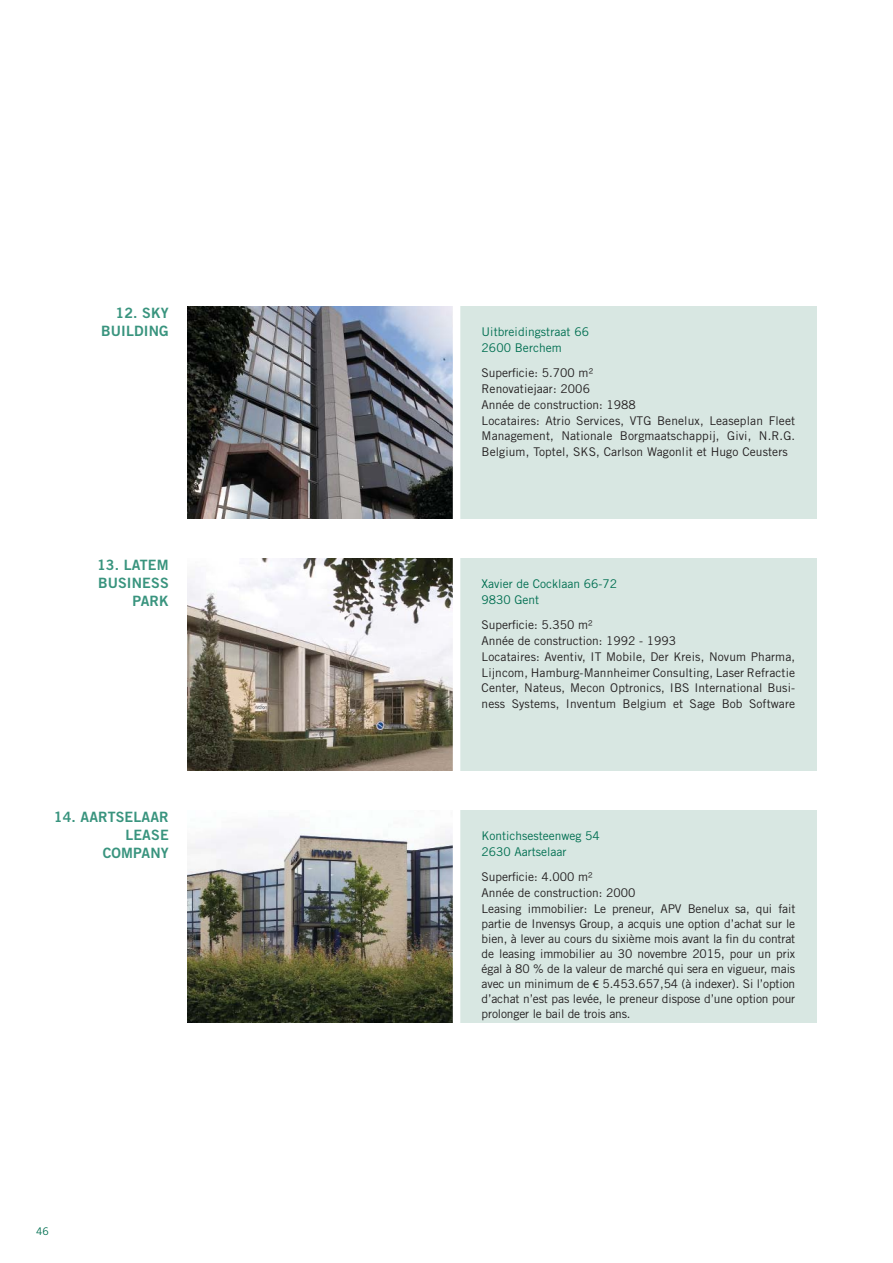
<style>
.page{position:relative;width:893px;height:1263px;background:#fff}
.page>*{position:absolute;margin:0;border:0;box-sizing:border-box;transform-origin:0 0}
.t1{font:14.25px/18px "Trade Gothic Bold Two";letter-spacing:.01em;color:#39947e;text-align:right}
.t2{font:12px/15.9px "Trade Gothic";color:#231f20}
.t3{font:12px/15.9px "Trade Gothic";color:#006f51}
.t4{font:10.5px "Trade Gothic";color:#006f51}
.s1{font-family:"Myriad Pro"}
</style>
<div class="page">
<div style="left:187px;top:306px;width:629px;height:213px;background:#d8e7e2"></div>
<div style="left:187px;top:558px;width:629px;height:213px;background:#d8e7e2"></div>
<img style="left:187px;top:558px;width:266px;height:213px">
<div style="left:453px;top:556px;width:7px;height:218px;background:#fff"></div>
<div style="left:187px;top:810px;width:629px;height:213px;background:#d8e7e2"></div>
<img style="left:187px;top:810px;width:266px;height:213px">
<div style="left:453px;top:808px;width:7px;height:252px;background:#fff"></div>
<img style="left:187px;top:306px;width:266px;height:213px">
<div style="left:453px;top:304px;width:7px;height:218px;background:#fff"></div>
<p class="t1" style="left:101px;top:305px;width:69px">12. SKY<br>BUILDING</p>
<p class="t1" style="left:97px;top:557px;width:73px">13. LATEM<br>BUSINESS<br>PARK</p>
<p class="t1" style="left:54px;top:809px;width:116px">14. AARTSELAAR<br>LEASE<br>COMPANY</p>
<p class="t4" style="left:36px;top:1228px;width:14px">46</p>
<p class="t3" style="left:481px;top:325px;width:109px">Uitbreidingstraat 66<br>2600 Berchem</p>
<p class="t2" style="left:481px;top:366px;width:315px">Superficie: 5.700 m²<br>Renovatiejaar: 2006<br>Année de construction: 1988<br>Locataires: Atrio Services, VTG Benelux, Leaseplan Fleet Management, Nationale Borgmaatschappij, Givi, N.R.G.<br>Belgium, Toptel, SKS, Carlson Wagonlit et Hugo Ceusters</p>
<p class="t3" style="left:481px;top:577px;width:137px">Xavier de Cocklaan 66-72<br>9830 Gent</p>
<p class="t2" style="left:481px;top:618px;width:315px">Superficie: 5.350 m²<br>Année de construction: 1992 - 1993<br>Locataires: Aventiv, IT Mobile, Der Kreis, Novum Pharma, Lijncom, Hamburg-Mannheimer Consulting, Laser Refractie Center, Nateus, Mecon Optronics, IBS International Busi&shy;ness Systems, Inventum Belgium et Sage Bob Software</p>
<p class="t3" style="left:481px;top:829px;width:120px">Kontichsesteenweg 54<br>2630 Aartselaar</p>
<p class="t2" style="left:481px;top:870px;width:315px;line-height:15.3px">Superficie: 4.000 m²<br>Année de construction: 2000<br>Leasing immobilier: Le preneur, APV Benelux sa, qui fait partie de Invensys Group, a acquis une option d’achat sur le bien, à lever au cours du sixième mois avant la fin du contrat de leasing immobilier au 30 novembre 2015, pour un prix égal à 80 % de la valeur de marché qui sera en vigueur, mais avec un minimum de <span class="s1">€</span> 5.453.657,54 (à indexer). Si l’option d’achat n’est pas levée, le preneur dispose d’une option pour prolonger le bail de trois ans.</p>
</div>
